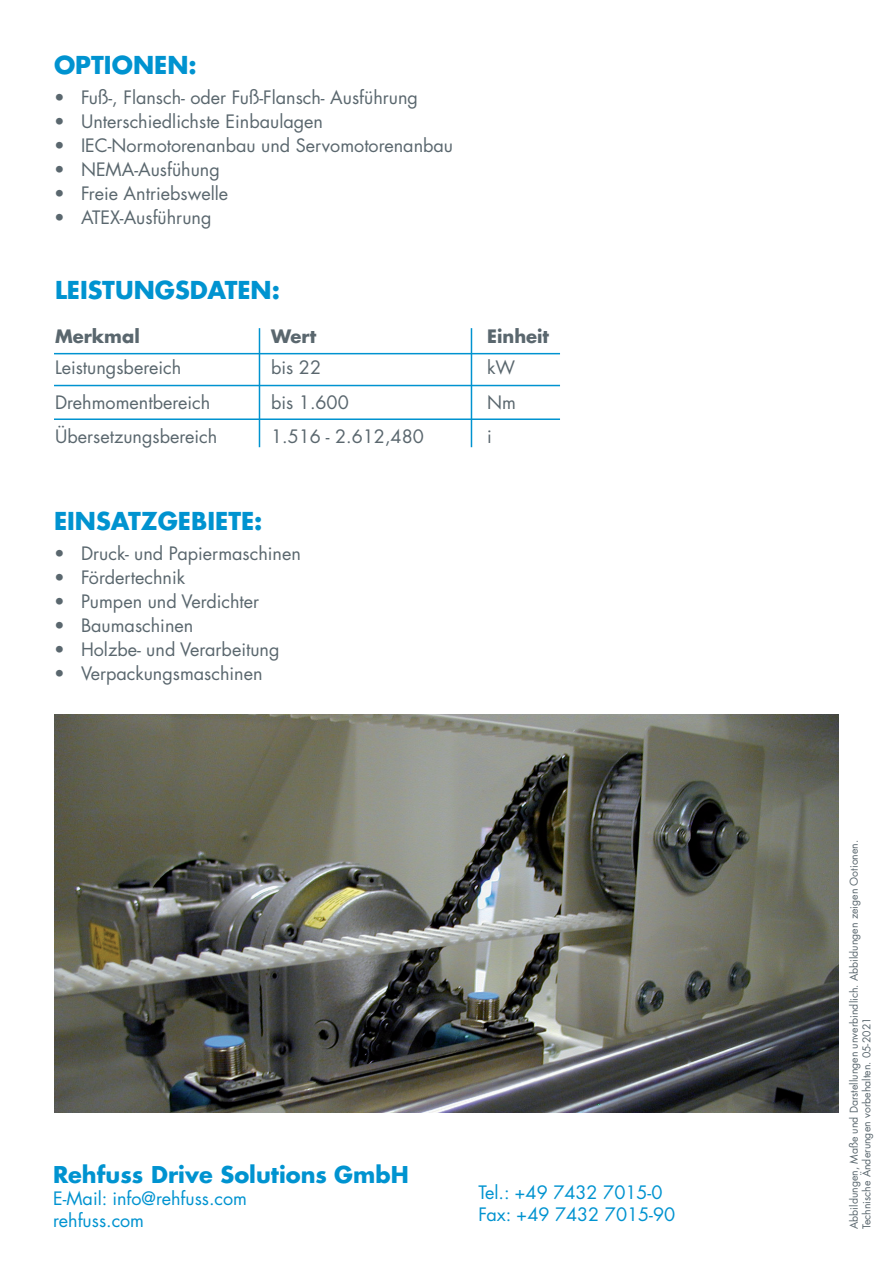
<style>
.page{position:relative;width:893px;height:1263px;background:#fff}
.page>*{position:absolute;margin:0;border:0;box-sizing:border-box;transform-origin:0 0}
.t1{font:700 24px "Futura LT Pro";color:#0093d0}
.t2{font:700 22.5px "Futura LT Pro";color:#0093d0}
.t3{font:18px "Futura LT Pro";color:#5a676e}
.t4{font:18px/21.6px "Futura LT Pro";color:#0093d0}
.t5{font:700 18px "Futura LT Pro";color:#5a676e}
.t6{font:10.5px/12.6px "Futura LT Pro";color:#5a676e}
</style>
<div class="page">
<hr style="left:54px;top:353px;width:506px;height:1px;background:#0093d0">
<hr style="left:54px;top:385px;width:506px;height:1px;background:#0093d0">
<hr style="left:54px;top:418px;width:506px;height:2px;background:#0093d0">
<hr style="left:259px;top:328px;width:1px;height:119px;background:#0093d0">
<hr style="left:471px;top:328px;width:1px;height:119px;background:#0093d0">
<img style="left:54px;top:714px;width:785px;height:398px">
<h1 class="t1" style="left:54px;top:46px;width:144px">OPTIONEN:</h1>
<p class="t3" style="left:54px;top:85px;width:366px">• Fuß-, Flansch- oder Fuß-Flansch- Ausführung</p>
<p class="t3" style="left:54px;top:109px;width:271px">• Unterschiedlichste Einbaulagen</p>
<p class="t3" style="left:54px;top:133px;width:401px">• IEC-Normotorenanbau und Servomotorenanbau</p>
<p class="t3" style="left:54px;top:157px;width:167px">• NEMA-Ausfühung</p>
<p class="t3" style="left:54px;top:181px;width:176px">• Freie Antriebswelle</p>
<p class="t3" style="left:54px;top:205px;width:159px">• ATEX-Ausführung</p>
<h1 class="t1" style="left:55px;top:272px;width:226px">LEISTUNGSDATEN:</h1>
<p class="t5" style="left:55px;top:322px;width:86px">Merkmal</p>
<p class="t5" style="left:271px;top:322px;width:47px">Wert</p>
<p class="t5" style="left:487px;top:322px;width:64px">Einheit</p>
<p class="t3" style="left:55px;top:355px;width:128px">Leistungsbereich</p>
<p class="t3" style="left:271px;top:355px;width:52px">bis 22</p>
<p class="t3" style="left:487px;top:355px;width:30px">kW</p>
<p class="t3" style="left:55px;top:390px;width:157px">Drehmomentbereich</p>
<p class="t3" style="left:271px;top:390px;width:79px">bis 1.600</p>
<p class="t3" style="left:487px;top:390px;width:30px">Nm</p>
<p class="t3" style="left:55px;top:424px;width:164px">Übersetzungsbereich</p>
<p class="t3" style="left:271px;top:424px;width:154px">1.516 - 2.612,480</p>
<p class="t3" style="left:487px;top:424px;width:6px">i</p>
<h1 class="t1" style="left:54px;top:502px;width:210px">EINSATZGEBIETE:</h1>
<p class="t3" style="left:54px;top:541px;width:248px">• Druck- und Papiermaschinen</p>
<p class="t3" style="left:54px;top:565px;width:133px">• Fördertechnik</p>
<p class="t3" style="left:54px;top:589px;width:207px">• Pumpen und Verdichter</p>
<p class="t3" style="left:54px;top:613px;width:141px">• Baumaschinen</p>
<p class="t3" style="left:54px;top:637px;width:227px">• Holzbe- und Verarbeitung</p>
<p class="t3" style="left:54px;top:661px;width:210px">• Verpackungsmaschinen</p>
<p class="t2" style="left:53px;top:1157px;width:357px">Rehfuss Drive Solutions GmbH</p>
<p class="t4" style="left:53px;top:1187px;width:195px">E-Mail: info@rehfuss.com rehfuss.com</p>
<p class="t4" style="left:478px;top:1181px;width:198px">Tel.: +49 7432 7015-0<br>Fax: +49 7432 7015-90</p>
<p class="t6" style="left:848px;top:1229px;width:391px;rotate:-90deg">Abbildungen, Maße und Darstellungen unverbindlich. Abbildungen zeigen Ootionen.<br>Technische Änderungen vorbehalten. 05-2021</p>
</div>
